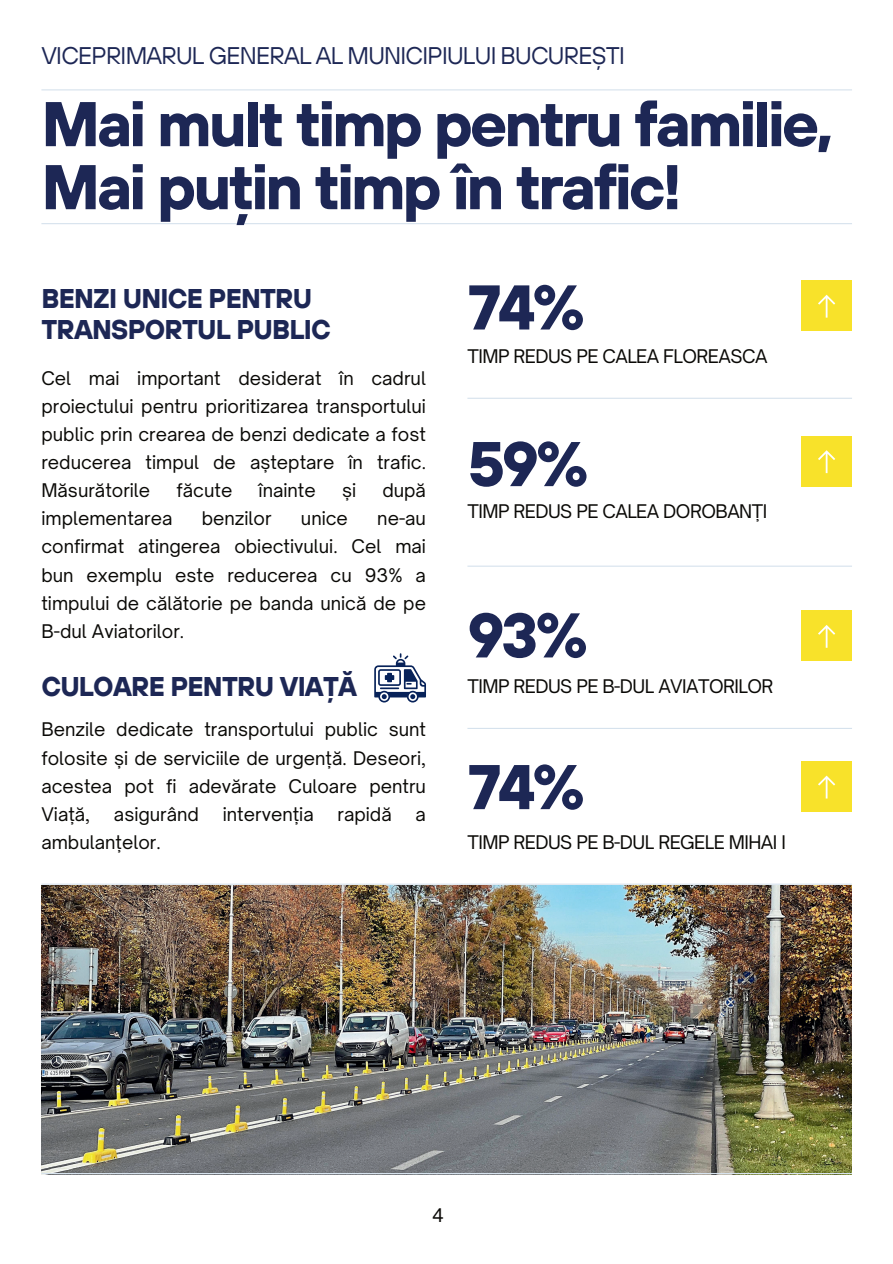
<style>
.page{position:relative;width:893px;height:1264px;background:#fff}
.page>*{position:absolute;margin:0;border:0;box-sizing:border-box;transform-origin:0 0}
.t1{font:700 63px/63px "TT Hoves";letter-spacing:-.05em;color:#1d2755}
.t2{font:700 27px/31.5px "TT Hoves";letter-spacing:-.03em;color:#1d2755}
.t3{font:24px "TT Hoves";letter-spacing:-.03em;color:#1d2755}
.t4{font:18px/28.2px "Open Sauce One";color:#0a0906;text-align:justify}
.t5{font:18px "Open Sauce One";letter-spacing:-.03em;color:#0a0906}
</style>
<div class="page">
<hr style="left:41px;top:223px;width:811px;height:1px;background:#d6e2ed">
<hr style="left:41px;top:883px;width:811px;height:1px;background:#d6e2ed">
<hr style="left:467px;top:398px;width:385px;height:1px;background:#d6e2ed">
<hr style="left:467px;top:728px;width:385px;height:1px;background:#d6e2ed">
<div style="left:801px;top:436px;width:50px;height:50px;background:#f8e22a"></div>
<svg style="left:818px;top:450px;width:17px;height:23px"></svg>
<div style="left:801px;top:761px;width:50px;height:50px;background:#f8e22a"></div>
<svg style="left:818px;top:775px;width:17px;height:23px"></svg>
<div style="left:801px;top:280px;width:50px;height:51px;background:#f8e22a"></div>
<svg style="left:818px;top:295px;width:17px;height:22px"></svg>
<div style="left:801px;top:610px;width:50px;height:51px;background:#f8e22a"></div>
<svg style="left:818px;top:625px;width:17px;height:22px"></svg>
<img style="left:41px;top:885px;width:810px;height:287px">
<hr style="left:41px;top:1172px;width:811px;height:2px;background:#d6e2ed">
<hr style="left:41px;top:89px;width:811px;height:1px;background:#d6e2ed">
<hr style="left:467px;top:565px;width:385px;height:1px;background:#d6e2ed">
<svg style="left:374px;top:653px;width:52px;height:49px"></svg>
<h3 class="t3" style="left:41px;top:40px;width:585px">VICEPRIMARUL GENERAL AL MUNICIPIULUI BUCUREȘTI</h3>
<h1 class="t1" style="left:41px;top:90px;width:793px">Mai mult timp pentru familie,<br>Mai puțin timp în trafic!</h1>
<h2 class="t2" style="left:41px;top:281px;width:291px">BENZI UNICE PENTRU<br>TRANSPORTUL PUBLIC</h2>
<p class="t4" style="left:41px;top:363px;width:386px">Cel mai important desiderat în cadrul proiectului pentru prioritizarea transportului public prin crearea de benzi dedicate a fost reducerea timpul de așteptare în trafic.<br>Măsurătorile</p>
<p class="t4" style="left:176px;top:476px;width:57px">făcute</p>
<p class="t4" style="left:258px;top:476px;width:59px">înainte</p>
<p class="t4" style="left:342px;top:476px;width:16px">și</p>
<p class="t4" style="left:382px;top:476px;width:45px">după</p>
<p class="t4" style="left:41px;top:504px;width:132px">implementarea</p>
<p class="t4" style="left:202px;top:504px;width:71px">benzilor</p>
<p class="t4" style="left:301px;top:504px;width:49px">unice</p>
<p class="t4" style="left:41px;top:504px;width:386px;text-indent:336px">ne-au confirmat atingerea obiectivului. Cel mai bun exemplu este reducerea cu 93% a timpului de călătorie pe banda unică de pe B-dul Aviatorilor.</p>
<h2 class="t2" style="left:41px;top:669px;width:317px">CULOARE PENTRU VIAȚĂ</h2>
<p class="t4" style="left:41px;top:715px;width:386px">Benzile dedicate transportului public sunt folosite și de serviciile de urgență. Deseori, acestea pot fi adevărate Culoare pentru Viață,</p>
<p class="t4" style="left:114px;top:799px;width:86px">asigurând</p>
<p class="t4" style="left:223px;top:799px;width:92px">intervenția</p>
<p class="t4" style="left:337px;top:799px;width:56px">rapidă</p>
<p class="t4" style="left:415px;top:799px;width:12px">a</p>
<p class="t4" style="left:41px;top:827px;width:121px">ambulanțelor.</p>
<h1 class="t1" style="left:467px;top:274px;width:119px">74%</h1>
<p class="t5" style="left:467px;top:344px;width:301px">TIMP REDUS PE CALEA FLOREASCA</p>
<h1 class="t1" style="left:467px;top:430px;width:123px">59%</h1>
<p class="t5" style="left:467px;top:500px;width:301px">TIMP REDUS PE CALEA DOROBANȚI</p>
<h1 class="t1" style="left:467px;top:602px;width:122px">93%</h1>
<p class="t5" style="left:467px;top:674px;width:307px">TIMP REDUS PE B-DUL AVIATORILOR</p>
<h1 class="t1" style="left:467px;top:753px;width:119px">74%</h1>
<p class="t5" style="left:467px;top:830px;width:320px">TIMP REDUS PE B-DUL REGELE MIHAI I</p>
<p class="t4" style="left:432px;top:1200px;width:13px">4</p>
</div>
